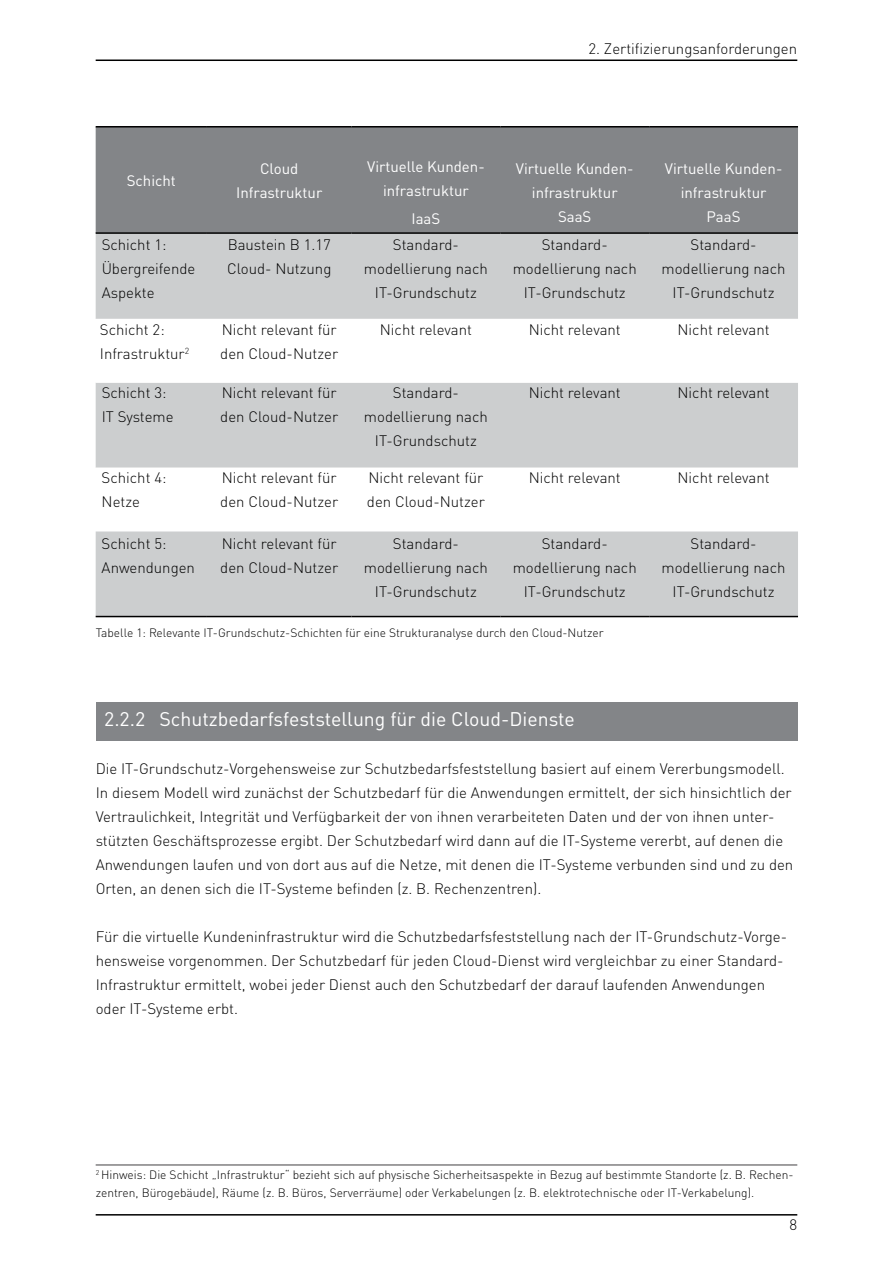
<style>
.page{position:relative;width:893px;height:1263px;background:#fff}
.page>*{position:absolute;margin:0;border:0;box-sizing:border-box;transform-origin:0 0}
.t1{font:19.5px "DINOT";color:#fff}
.t2{font:300 15px/24px "DINOT";color:#000}
.t3{font:15px/24px "DINOT";color:#fff;text-align:center}
.t4{font:300 12px/18px "DINOT";color:#000}
</style>
<div class="page">
<div style="left:96px;top:703px;width:702px;height:38px;background:#838588"></div>
<div style="left:96px;top:128px;width:702px;height:104px;background:#838588"></div>
<div style="left:96px;top:234px;width:702px;height:85px;background:#cccecf"></div>
<div style="left:96px;top:383px;width:702px;height:85px;background:#cccecf"></div>
<div style="left:96px;top:531px;width:702px;height:85px;background:#cccecf"></div>
<hr style="left:96px;top:616px;width:111px;height:1px;background:#000">
<hr style="left:207px;top:616px;width:144px;height:1px;background:#000">
<hr style="left:351px;top:616px;width:149px;height:1px;background:#000">
<hr style="left:500px;top:616px;width:149px;height:1px;background:#000">
<hr style="left:649px;top:616px;width:149px;height:1px;background:#000">
<hr style="left:96px;top:126px;width:111px;height:2px;background:#000">
<hr style="left:207px;top:126px;width:144px;height:2px;background:#000">
<hr style="left:351px;top:126px;width:149px;height:2px;background:#000">
<hr style="left:500px;top:126px;width:149px;height:2px;background:#000">
<hr style="left:649px;top:126px;width:149px;height:2px;background:#000">
<hr style="left:96px;top:232px;width:111px;height:2px;background:#000">
<hr style="left:207px;top:232px;width:144px;height:2px;background:#000">
<hr style="left:351px;top:232px;width:149px;height:2px;background:#000">
<hr style="left:500px;top:232px;width:149px;height:2px;background:#000">
<hr style="left:649px;top:232px;width:149px;height:2px;background:#000">
<hr style="left:96px;top:1165px;width:701px;height:1px;background:#414042">
<hr style="left:96px;top:1214px;width:701px;height:1px;background:#000">
<hr style="left:96px;top:60px;width:701px;height:1px;background:#000">
<p class="t3" style="left:127px;top:168px;width:51px">Schicht</p>
<p class="t2" style="left:588px;top:36px;width:210px">2. Zertifizierungsanforderungen</p>
<p class="t3" style="left:236px;top:156px;width:88px">Cloud<br>Infrastruktur</p>
<p class="t3" style="left:367px;top:154px;width:119px">Virtuelle Kunden&shy;infrastruktur</p>
<p class="t3" style="left:411px;top:206px;width:30px">IaaS</p>
<p class="t3" style="left:516px;top:156px;width:119px">Virtuelle Kunden&shy;infrastruktur<br>SaaS</p>
<p class="t3" style="left:665px;top:156px;width:119px">Virtuelle Kunden&shy;infrastruktur<br>PaaS</p>
<p class="t2" style="left:102px;top:232px;width:95px">Schicht 1:<br>Übergreifende<br>Aspekte</p>
<p class="t2" style="left:227px;top:232px;width:106px">Baustein B 1.17<br>Cloud- Nutzung</p>
<p class="t2" style="left:364px;top:232px;width:125px;text-align:center">Standard&shy;modellierung nach<br>IT-Grundschutz</p>
<p class="t2" style="left:513px;top:232px;width:125px;text-align:center">Standard&shy;modellierung nach<br>IT-Grundschutz</p>
<p class="t2" style="left:662px;top:232px;width:125px;text-align:center">Standard&shy;modellierung nach<br>IT-Grundschutz</p>
<p class="t2" style="left:100px;top:317px;width:91px">Schicht 2:<br>Infrastruktur<sup>2</sup></p>
<p class="t2" style="left:220px;top:317px;width:119px">Nicht relevant für den Cloud-Nutzer</p>
<p class="t2" style="left:380px;top:317px;width:94px">Nicht relevant</p>
<p class="t2" style="left:529px;top:317px;width:94px">Nicht relevant</p>
<p class="t2" style="left:677px;top:317px;width:94px">Nicht relevant</p>
<p class="t2" style="left:102px;top:381px;width:73px">Schicht 3:<br>IT Systeme</p>
<p class="t2" style="left:220px;top:381px;width:119px">Nicht relevant für den Cloud-Nutzer</p>
<p class="t2" style="left:364px;top:381px;width:125px;text-align:center">Standard&shy;modellierung nach<br>IT-Grundschutz</p>
<p class="t2" style="left:529px;top:381px;width:94px">Nicht relevant</p>
<p class="t2" style="left:677px;top:381px;width:94px">Nicht relevant</p>
<p class="t2" style="left:102px;top:466px;width:66px">Schicht 4:<br>Netze</p>
<p class="t2" style="left:220px;top:466px;width:119px">Nicht relevant für den Cloud-Nutzer</p>
<p class="t2" style="left:367px;top:466px;width:119px">Nicht relevant für den Cloud-Nutzer</p>
<p class="t2" style="left:529px;top:466px;width:94px">Nicht relevant</p>
<p class="t2" style="left:677px;top:466px;width:94px">Nicht relevant</p>
<p class="t2" style="left:102px;top:531px;width:95px">Schicht 5:<br>Anwendungen</p>
<p class="t2" style="left:220px;top:531px;width:119px">Nicht relevant für den Cloud-Nutzer</p>
<p class="t2" style="left:364px;top:531px;width:125px;text-align:center">Standard&shy;modellierung nach<br>IT-Grundschutz</p>
<p class="t2" style="left:513px;top:531px;width:125px;text-align:center">Standard&shy;modellierung nach<br>IT-Grundschutz</p>
<p class="t2" style="left:662px;top:531px;width:125px;text-align:center">Standard&shy;modellierung nach<br>IT-Grundschutz</p>
<p class="t4" style="left:96px;top:623px;width:509px">Tabelle 1: Relevante IT-Grundschutz-Schichten für eine Strukturanalyse durch den Cloud-Nutzer</p>
<h1 class="t1" style="left:104px;top:707px;width:472px">2.2.2 Schutzbedarfsfeststellung für die Cloud-Dienste</h1>
<p class="t2" style="left:96px;top:756px;width:699px">Die IT-Grundschutz-Vorgehensweise zur Schutzbedarfsfeststellung basiert auf einem Vererbungsmodell.<br>In diesem Modell wird zunächst der Schutzbedarf für die Anwendungen ermittelt, der sich hinsichtlich der Vertraulichkeit, Integrität und Verfügbarkeit der von ihnen verarbeiteten Daten und der von ihnen unter&shy;stützten Geschäftsprozesse ergibt. Der Schutzbedarf wird dann auf die IT-Systeme vererbt, auf denen die Anwendungen laufen und von dort aus auf die Netze, mit denen die IT-Systeme verbunden sind und zu den Orten, an denen sich die IT-Systeme befinden (z. B. Rechenzentren).</p>
<p class="t2" style="left:96px;top:924px;width:693px">Für die virtuelle Kundeninfrastruktur wird die Schutzbedarfsfeststellung nach der IT-Grundschutz-Vorge&shy;hensweise vorgenommen. Der Schutzbedarf für jeden Cloud-Dienst wird vergleichbar zu einer Standard-Infrastruktur ermittelt, wobei jeder Dienst auch den Schutzbedarf der darauf laufenden Anwendungen oder IT-Systeme erbt.</p>
<p class="t4" style="left:96px;top:1165px;width:699px"><sup>2</sup> Hinweis: Die Schicht „Infrastruktur“ bezieht sich auf physische Sicherheitsaspekte in Bezug auf bestimmte Standorte (z. B. Rechen&shy;zentren, Bürogebäude), Räume (z. B. Büros, Serverräume) oder Verkabelungen (z. B. elektrotechnische oder IT-Verkabelung).</p>
<p class="t2" style="left:790px;top:1212px;width:9px">8</p>
</div>
